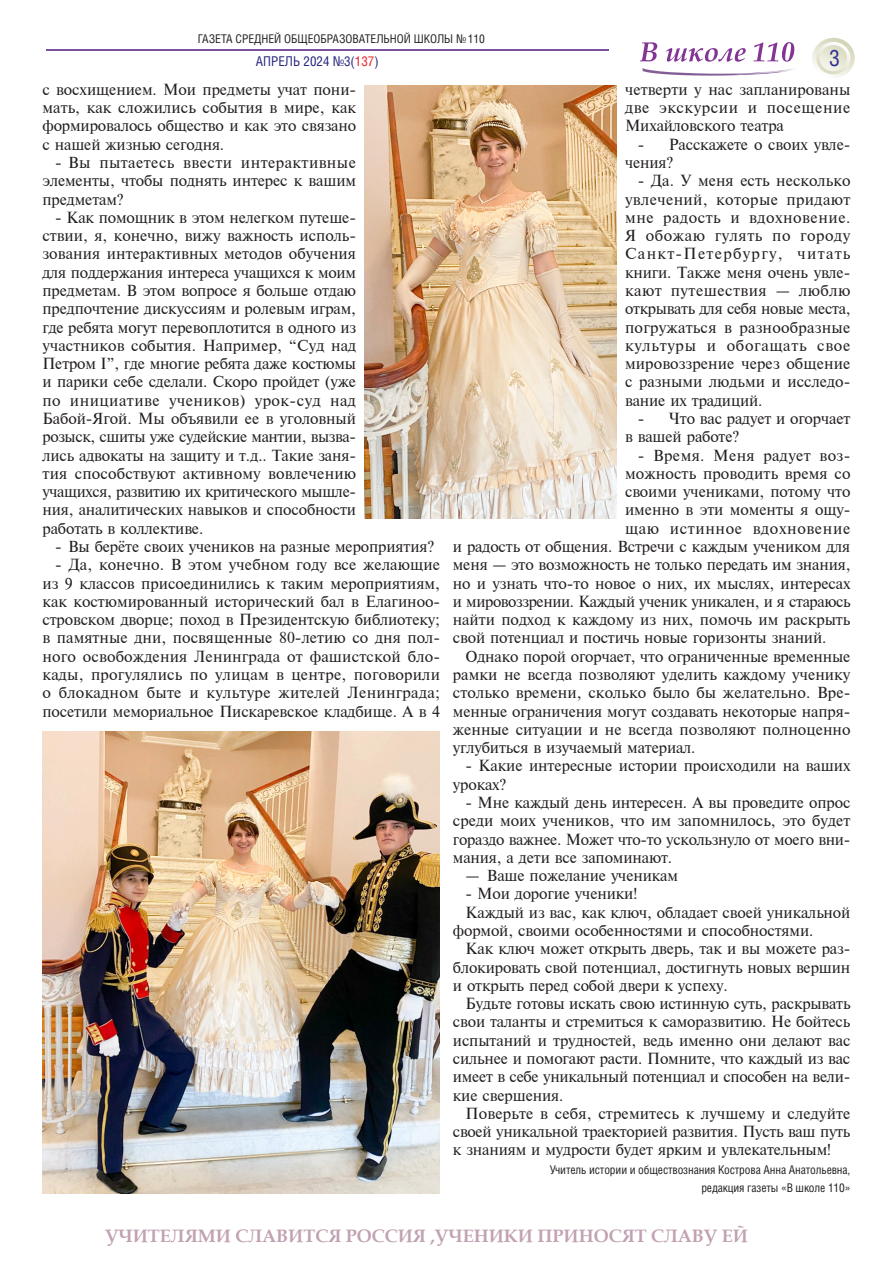
<style>
.page{position:relative;width:893px;height:1263px;background:#fff}
.page>*{position:absolute;margin:0;border:0;box-sizing:border-box;transform-origin:0 0}
.t1{font:22.5px "Helios Cond";color:#2e3092}
.default-text{font:700 18px "Book Antiqua";color:#c1a1b2}
.default-text-2{font:15px/18.3px "Newton";letter-spacing:-.01em;color:#231f20;text-align:justify}
.default-text-3{font:15px "Newton";letter-spacing:.04em;color:#231f20}
.default-text-4{font:15px "Newton";letter-spacing:.025em;color:#231f20}
.t2{font:13.5px "Helios Cond";color:#27247c}
.Автор_статьи_Helios{font:12px/18.3px "Helios Cond";letter-spacing:-.01em;color:#231f20;text-align:right}
.s1{color:#ee1d23}
</style>
<div class="page">
<svg style="left:812px;top:38px;width:43px;height:40px"></svg>
<svg style="left:640px;top:42px;width:155px;height:34px"></svg>
<hr style="left:46px;top:49px;width:563px;height:1px;background:#7950a0">
<img style="left:43px;top:731px;width:397px;height:463px">
<img style="left:365px;top:85px;width:252px;height:434px">
<p class="Автор_статьи_Helios" style="left:198px;top:30px;width:288px">ГАЗЕТА СРЕДНЕЙ ОБЩЕОБРАЗОВАТЕЛЬНОЙ ШКОЛЫ №110</p>
<p class="t2" style="left:256px;top:53px;width:124px">АПРЕЛЬ 2024 №3(<span class="s1">137</span>)</p>
<p class="t1" style="left:829px;top:44px;width:12px">3</p>
<p class="default-text-2" style="left:43px;top:80px;width:315px">с восхищением. Мои предметы учат пони&shy;мать, как сложились события в мире, как формировалось общество и как это связано с нашей жизнью сегодня.</p>
<p class="default-text-2" style="left:43px;top:153px;width:315px;text-indent:13px">- Вы пытаетесь ввести интерактивные элементы, чтобы поднять интерес к вашим предметам?</p>
<p class="default-text-2" style="left:43px;top:208px;width:315px;text-indent:13px">- Как помощник в этом нелегком путеше&shy;ствии, я, конечно, вижу важность исполь&shy;зования интерактивных методов обучения для поддержания интереса учащихся к моим предметам. В этом вопросе я больше отдаю предпочтение дискуссиям и ролевым играм, где ребята могут перевоплотится в одного из участников события. Например, “Суд над Петром I”, где многие ребята даже костюмы и парики себе сделали. Скоро пройдет (уже по инициативе учеников) урок-суд над Бабой-Ягой. Мы объявили ее в уголовный розыск, сшиты уже судейские мантии, вызва&shy;лись адвокаты на защиту и т.д.. Такие заня&shy;тия способствуют активному вовлечению учащихся, развитию их критического мышле&shy;ния, аналитических навыков и способности работать в коллективе.</p>
<p class="default-text-2" style="left:55px;top:537px;width:381px">- Вы берёте своих учеников на разные мероприятия?</p>
<p class="default-text-2" style="left:43px;top:556px;width:399px;text-indent:13px">- Да, конечно. В этом учебном году все желающие из 9 классов присоединились к таким мероприятиям, как костюмированный исторический бал в Елагиноо&shy;стровском дворце; поход в Президентскую библиотеку; в памятные дни, посвященные 80‑летию со дня пол&shy;ного освобождения Ленинграда от фашистской бло&shy;кады, прогулялись по улицам в центре, поговорили о блокадном быте и культуре жителей Ленинграда; посетили мемориальное Пискаревское кладбище. А в 4</p>
<p class="default-text-2" style="left:625px;top:80px;width:227px">четверти у нас запланированы две экскурсии и посещение Михайловского театра</p>
<p class="default-text-2" style="left:625px;top:135px;width:227px;text-indent:13px">- Расскажете о своих увле&shy;чения?</p>
<p class="default-text-2" style="left:625px;top:172px;width:227px;text-indent:13px">- Да. У меня есть несколько увлечений, которые придают мне радость и вдохновение.<br>Я обожаю гулять по городу Санкт-Петербургу, читать книги. Также меня очень увле&shy;кают путешествия — люблю открывать для себя новые места, погружаться в разнообразные культуры и обогащать свое мировоззрение через общение с разными людьми и исследо&shy;вание их традиций.</p>
<p class="default-text-2" style="left:625px;top:409px;width:227px;text-indent:13px">- Что вас радует и огорчает в вашей работе?</p>
<p class="default-text-4" style="left:638px;top:446px;width:214px">- Время. Меня радует воз-</p>
<p class="default-text-2" style="left:625px;top:464px;width:227px">можность проводить время со</p>
<p class="default-text-2" style="left:625px;top:483px;width:227px">своими учениками, потому что</p>
<p class="default-text-2" style="left:625px;top:501px;width:227px">именно в эти моменты я ощу-</p>
<p class="default-text-3" style="left:625px;top:519px;width:227px">щаю истинное вдохновение</p>
<p class="default-text-2" style="left:453px;top:537px;width:399px">и радость от общения. Встречи с каждым учеником для</p>
<p class="default-text-2" style="left:453px;top:556px;width:399px">меня — это возможность не только передать им знания,</p>
<p class="default-text-2" style="left:453px;top:574px;width:399px">но и узнать что‑то новое о них, их мыслях, интересах</p>
<p class="default-text-2" style="left:453px;top:592px;width:399px">и мировоззрении. Каждый ученик уникален, и я стараюсь</p>
<p class="default-text-2" style="left:453px;top:610px;width:399px">найти подход к каждому из них, помочь им раскрыть</p>
<p class="default-text-2" style="left:453px;top:629px;width:375px">свой потенциал и постичь новые горизонты знаний.</p>
<p class="default-text-2" style="left:453px;top:647px;width:399px;text-indent:13px">Однако порой огорчает, что ограниченные временные рамки не всегда позволяют уделить каждому ученику столько времени, сколько было бы желательно. Вре&shy;менные ограничения могут создавать некоторые напря&shy;женные ситуации и не всегда позволяют полноценно углубиться в изучаемый материал.</p>
<p class="default-text-2" style="left:453px;top:757px;width:399px;text-indent:13px">- Какие интересные истории происходили на ваших уроках?</p>
<p class="default-text-2" style="left:453px;top:793px;width:399px;text-indent:13px">- Мне каждый день интересен. А вы проведите опрос среди моих учеников, что им запомнилось, это будет гораздо важнее. Может что‑то ускользнуло от моего вни&shy;мания, а дети все запоминают.</p>
<p class="default-text-2" style="left:466px;top:866px;width:214px">— Ваше пожелание ученикам</p>
<p class="default-text-2" style="left:466px;top:885px;width:173px">- Мои дорогие ученики!</p>
<p class="default-text-2" style="left:453px;top:903px;width:399px;text-indent:13px">Каждый из вас, как ключ, обладает своей уникальной формой, своими особенностями и способностями.</p>
<p class="default-text-2" style="left:453px;top:940px;width:399px;text-indent:13px">Как ключ может открыть дверь, так и вы можете раз&shy;блокировать свой потенциал, достигнуть новых вершин и открыть перед собой двери к успеху.</p>
<p class="default-text-2" style="left:453px;top:994px;width:399px;text-indent:13px">Будьте готовы искать свою истинную суть, раскрывать свои таланты и стремиться к саморазвитию. Не бойтесь испытаний и трудностей, ведь именно они делают вас сильнее и помогают расти. Помните, что каждый из вас имеет в себе уникальный потенциал и способен на вели&shy;кие свершения.</p>
<p class="default-text-2" style="left:453px;top:1104px;width:399px;text-indent:13px">Поверьте в себя, стремитесь к лучшему и следуйте своей уникальной траекторией развития. Пусть ваш путь к знаниям и мудрости будет ярким и увлекательным!</p>
<p class="Автор_статьи_Helios" style="left:550px;top:1160px;width:302px">Учитель истории и обществознания Кострова Анна Анатольевна, редакция газеты «В школе 110»</p>
<p class="default-text" style="left:105px;top:1224px;width:644px">УЧИТЕЛЯМИ СЛАВИТСЯ РОССИЯ ,УЧЕНИКИ ПРИНОСЯТ СЛАВУ ЕЙ</p>
</div>
